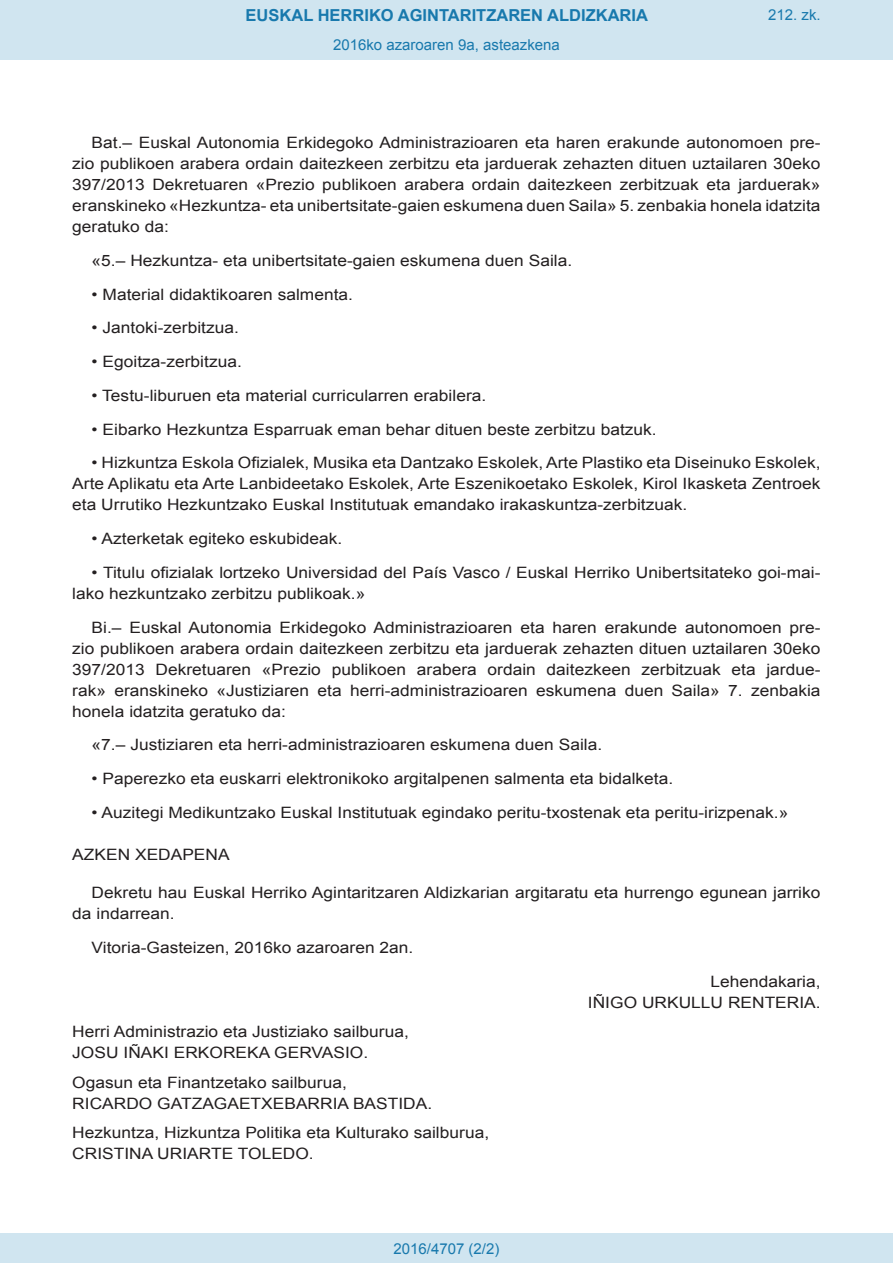
<style>
.page{position:relative;width:893px;height:1263px;background:#fff}
.page>*{position:absolute;margin:0;border:0;box-sizing:border-box;transform-origin:0 0}
.t1{font:700 16.5px "Arial";color:#1879ad}
.BOPVDetalle{font:15.6px/21px "Arial";color:#231f20;text-align:justify;scale:1.11 1}
.BOPVFirmaPuesto{font:15.6px "Arial";color:#231f20;scale:1.11 1}
.BOPVFirmaNombre{font:15.6px "Arial";color:#231f20;scale:1.11 1}
.BOPVNombreLehen2{font:15.6px "Arial";color:#231f20;scale:1.11 1}
.BOPVDisposicion{font:15.6px "Arial";color:#231f20;scale:1.11 1}
.BOPVPuestoLehen2{font:15.6px "Arial";color:#231f20;scale:1.11 1}
.Paginacion_Centro{font:15px "Arial";color:#1879ad}
</style>
<div class="page">
<div style="left:0;top:0;width:893px;height:60px;background:#d0e5f0"></div>
<div style="left:0;top:1233px;width:893px;height:30px;background:#d0e5f0"></div>
<p class="t1" style="left:246px;top:4px;width:404px">EUSKAL HERRIKO AGINTARITZAREN ALDIZKARIA</p>
<p class="Paginacion_Centro" style="left:333px;top:35px;width:228px">2016ko azaroaren 9a, asteazkena</p>
<p class="Paginacion_Centro" style="left:768px;top:5px;width:54px">212. zk.</p>
<p class="BOPVDetalle" style="left:72px;top:132px;width:676px;text-indent:19px">Bat.– Euskal Autonomia Erkidegoko Administrazioaren eta haren erakunde autonomoen pre&shy;zio publikoen arabera ordain daitezkeen zerbitzu eta jarduerak zehazten dituen uztailaren 30eko 397/2013 Dekretuaren «Prezio publikoen arabera ordain daitezkeen zerbitzuak eta jarduerak» eranskineko «Hezkuntza- eta unibertsitate-gaien eskumena duen Saila» 5. zenbakia honela idatzita geratuko da:</p>
<p class="BOPVDetalle" style="left:92px;top:250px;width:435px">«5.– Hezkuntza- eta unibertsitate-gaien eskumena duen Saila.</p>
<p class="BOPVDetalle" style="left:92px;top:284px;width:237px">• Material didaktikoaren salmenta.</p>
<p class="BOPVDetalle" style="left:92px;top:318px;width:134px">• Jantoki-zerbitzua.</p>
<p class="BOPVDetalle" style="left:92px;top:351px;width:137px">• Egoitza-zerbitzua.</p>
<p class="BOPVDetalle" style="left:92px;top:385px;width:357px">• Testu-liburuen eta material curricularren erabilera.</p>
<p class="BOPVDetalle" style="left:92px;top:419px;width:511px">• Eibarko Hezkuntza Esparruak eman behar dituen beste zerbitzu batzuk.</p>
<p class="BOPVDetalle" style="left:72px;top:453px;width:676px;text-indent:19px">• Hizkuntza Eskola Ofizialek, Musika eta Dantzako Eskolek, Arte Plastiko eta Diseinuko Eskolek, Arte Aplikatu eta Arte Lanbideetako Eskolek, Arte Eszenikoetako Eskolek, Kirol Ikasketa Zentroek eta Urrutiko Hezkuntzako Euskal Institutuak emandako irakaskuntza-zerbitzuak.</p>
<p class="BOPVDetalle" style="left:92px;top:528px;width:227px">• Azterketak egiteko eskubideak.</p>
<p class="BOPVDetalle" style="left:72px;top:562px;width:676px;text-indent:19px">• Titulu ofizialak lortzeko Universidad del País Vasco / Euskal Herriko Unibertsitateko goi-mai&shy;lako hezkuntzako zerbitzu publikoak.»</p>
<p class="BOPVDetalle" style="left:72px;top:617px;width:676px;text-indent:19px">Bi.– Euskal Autonomia Erkidegoko Administrazioaren eta haren erakunde autonomoen pre&shy;zio publikoen arabera ordain daitezkeen zerbitzu eta jarduerak zehazten dituen uztailaren 30eko 397/2013 Dekretuaren «Prezio publikoen arabera ordain daitezkeen zerbitzuak eta jardue&shy;rak» eranskineko «Justiziaren eta herri-administrazioaren eskumena duen Saila» 7. zenbakia honela idatzita geratuko da:</p>
<p class="BOPVDetalle" style="left:92px;top:735px;width:462px">«7.– Justiziaren eta herri-administrazioaren eskumena duen Saila.</p>
<p class="BOPVDetalle" style="left:92px;top:768px;width:525px">• Paperezko eta euskarri elektronikoko argitalpenen salmenta eta bidalketa.</p>
<p class="BOPVDetalle" style="left:92px;top:802px;width:629px">• Auzitegi Medikuntzako Euskal Institutuak egindako peritu-txostenak eta peritu-irizpenak.»</p>
<p class="BOPVDisposicion" style="left:72px;top:844px;width:143px">AZKEN XEDAPENA</p>
<p class="BOPVDetalle" style="left:72px;top:882px;width:676px;text-indent:19px">Dekretu hau Euskal Herriko Agintaritzaren Aldizkarian argitaratu eta hurrengo egunean jarriko da indarrean.</p>
<p class="BOPVDetalle" style="left:92px;top:937px;width:291px">Vitoria-Gasteizen, 2016ko azaroaren 2an.</p>
<p class="BOPVPuestoLehen2" style="left:710px;top:971px;width:101px">Lehendakaria,</p>
<p class="BOPVNombreLehen2" style="left:588px;top:992px;width:211px">IÑIGO URKULLU RENTERIA.</p>
<p class="BOPVFirmaPuesto" style="left:72px;top:1021px;width:305px">Herri Administrazio eta Justiziako sailburua,</p>
<p class="BOPVFirmaNombre" style="left:72px;top:1042px;width:268px">JOSU IÑAKI ERKOREKA GERVASIO.</p>
<p class="BOPVFirmaPuesto" style="left:72px;top:1072px;width:249px">Ogasun eta Finantzetako sailburua,</p>
<p class="BOPVFirmaNombre" style="left:72px;top:1093px;width:326px">RICARDO GATZAGAETXEBARRIA BASTIDA.</p>
<p class="BOPVFirmaPuesto" style="left:72px;top:1123px;width:377px">Hezkuntza, Hizkuntza Politika eta Kulturako sailburua,</p>
<p class="BOPVFirmaNombre" style="left:72px;top:1144px;width:219px">CRISTINA URIARTE TOLEDO.</p>
<p class="Paginacion_Centro" style="left:393px;top:1238px;width:107px">2016/4707 (2/2)</p>
</div>
